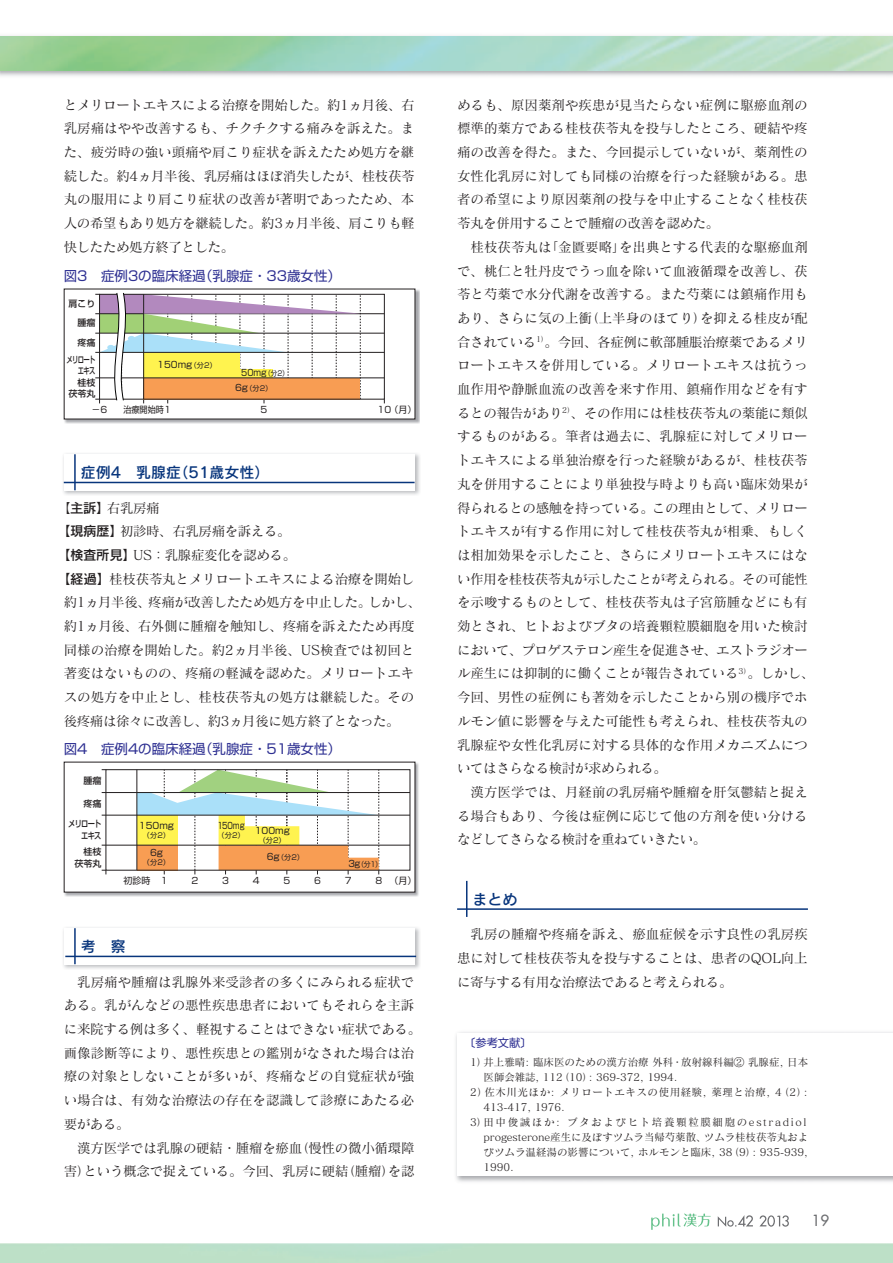
<style>
.page{position:relative;width:893px;height:1263px;background:#fff}
.page>*{position:absolute;margin:0;border:0;box-sizing:border-box;transform-origin:0 0}
.t1{font:15px "Rodin Pro DB 90 pv RKSJ H";color:#08357c}
.t2{font:500 15px "Futura Std";color:#6c6d70}
.t3{font:13.5px/23.7px "Matisse Pro M 90 pv RKSJ H";color:#231f20;text-align:justify}
.t4{font:13.5px "Matisse Pro M 90 pv RKSJ H";letter-spacing:-.03em;color:#231f20}
.t5{font:13.5px/23.7px "Matisse Pro M 90 pv RKSJ H";letter-spacing:-.02em;color:#231f20;text-align:right}
.t6{font:13.5px "Shin Go Pro Regular 90 pv RKSJ H";color:#2e3092}
.t7{font:13.5px "Matisse Pro M 90 pv RKSJ H";letter-spacing:-.025em;color:#231f20}
.t8{font:11.25px "Shin Go Pro Regular 90 pv RKSJ H";color:#2e3092}
.t9{font:10.5px "Matisse Pro M 90 pv RKSJ H";color:#231f20}
.t10{font:10.5px "Matisse Pro M 90 pv RKSJ H";letter-spacing:.05em;color:#231f20}
.t11{font:10.5px "Matisse Pro M 90 pv RKSJ H";letter-spacing:.155em;color:#231f20}
.t12{font:9px "Shin Go Pro Regular 90 pv RKSJ H";color:#231f20}
.t13{font:9px/19.4px "Shin Go Pro Medium 90 pv RKSJ H";letter-spacing:-.05em;color:#231f20;text-align:right}
.t14{font:9px "Shin Go Pro Regular 90 pv RKSJ H";color:#231f20;scale:.9 1}
.t15{font:9px/11.2px "Shin Go Pro Medium 90 pv RKSJ H";letter-spacing:-.1em;color:#231f20;text-align:right;scale:.7 1}
.t16{font:9px/12px "Shin Go Pro Medium 90 pv RKSJ H";letter-spacing:-.1em;color:#231f20;text-align:right;scale:.8 1}
.t17{font:9px "Shin Go Pro Regular 90 pv RKSJ H";color:#231f20;scale:.8 1}
.t18{font:7.2px "Shin Go Pro Regular 90 pv RKSJ H";color:#231f20}
.t19{font:7.2px "Shin Go Pro Regular 90 pv RKSJ H";color:#231f20;scale:.95 1}
.s1{font-size:7.2px}
.s2{font-size:9px}
.s3{font-family:"Rodin Pro DB 90 pv RKSJ H"}
</style>
<div class="page">
<svg style="left:718px;top:1215px;width:35px;height:12px"></svg>
<svg style="left:651px;top:1213px;width:60px;height:17px"></svg>
<svg style="left:759px;top:1215px;width:30px;height:11px"></svg>
<img style="left:63px;top:927px;width:357px;height:42px">
<div style="left:64px;top:928px;width:351px;height:36px;background:#fff"></div>
<hr style="left:74px;top:928px;width:2px;height:36px;background:#08357c">
<hr style="left:65px;top:956px;width:351px;height:1px;background:#08357c">
<img style="left:63px;top:453px;width:357px;height:42px">
<div style="left:64px;top:454px;width:351px;height:36px;background:#fff"></div>
<hr style="left:74px;top:454px;width:2px;height:36px;background:#08357c">
<hr style="left:64px;top:482px;width:351px;height:1px;background:#08357c">
<hr style="left:466px;top:881px;width:1px;height:36px;background:#08357c">
<hr style="left:457px;top:908px;width:351px;height:2px;background:#08357c">
<img style="left:64px;top:289px;width:356px;height:135px">
<div style="left:64px;top:289px;width:351px;height:130px;background:#fff"></div>
<hr style="left:95px;top:313px;width:289px;height:1px;background:#231f20">
<hr style="left:95px;top:378px;width:289px;height:1px;background:#231f20">
<hr style="left:95px;top:352px;width:289px;height:1px;background:#231f20">
<hr style="left:95px;top:333px;width:289px;height:1px;background:#231f20">
<svg style="left:95px;top:292px;width:266px;height:111px"></svg>
<img style="left:64px;top:762px;width:355px;height:135px">
<div style="left:64px;top:762px;width:351px;height:130px;background:#fff"></div>
<hr style="left:102px;top:845px;width:308px;height:1px;background:#231f20">
<svg style="left:137px;top:771px;width:242px;height:103px"></svg>
<hr style="left:102px;top:792px;width:308px;height:1px;background:#231f20">
<hr style="left:102px;top:815px;width:308px;height:1px;background:#231f20">
<hr style="left:137px;top:770px;width:1px;height:100px;background:#231f20">
<div style="left:106px;top:769px;width:304px;height:101px;border:1px solid #231f20"></div>
<p class="t3" style="left:64px;top:94px;width:352px">とメリロートエキスによる治療を開始した。約1ヵ月後、右乳房痛はやや改善するも、チクチクする痛みを訴えた。また、疲労時の強い頭痛や肩こり症状を訴えたため処方を継続した。約4ヵ月半後、乳房痛はほぼ消失したが、桂枝茯苓丸の服用により肩こり症状の改善が著明であったため、本人の希望もあり処方を継続した。約3ヵ月半後、肩こりも軽快したため処方終了とした。</p>
<p class="t6" style="left:64px;top:271px;width:279px">図3　症例3の臨床経過（乳腺症・33歳女性）</p>
<p class="t13" style="left:78px;top:295px;width:19px;text-align:justify;text-indent:-9px">肩こり腫瘤疼痛</p>
<p class="t15" style="left:67px;top:355px;width:43px">メリロートエキス</p>
<p class="t12" style="left:92px;top:406px;width:17px">－6</p>
<p class="t14" style="left:123px;top:406px;width:55px">治療開始時1</p>
<p class="t12" style="left:261px;top:406px;width:8px">5</p>
<p class="t12" style="left:377px;top:406px;width:40px">10（月）</p>
<p class="t12" style="left:157px;top:361px;width:61px">150mg<span class="s1">（分2）</span></p>
<p class="t14" style="left:241px;top:369px;width:54px">50mg<span class="s1">（分2）</span></p>
<p class="t13" style="left:69px;top:378px;width:28px;line-height:11.2px">桂枝茯苓丸</p>
<p class="t18" style="left:235px;top:386px;width:39px"><span class="s2">6g</span>（分2）</p>
<p class="t1" style="left:81px;top:467px;width:190px">症例4　乳腺症（51歳女性）</p>
<p class="t3" style="left:57px;top:497px;width:104px">【<span class="s3">主訴】</span>右乳房痛</p>
<p class="t4" style="left:57px;top:526px;width:235px"><span class="s3">【現病歴】</span>初診時、右乳房痛を訴える。</p>
<p class="t4" style="left:57px;top:550px;width:241px"><span class="s3">【検査所見】</span>US：乳腺症変化を認める。</p>
<p class="t5" style="left:57px;top:569px;width:359px"><span class="s3">【経過】</span>桂枝茯苓丸とメリロートエキスによる治療を開始し</p>
<p class="t4" style="left:64px;top:597px;width:359px">約1ヵ月半後、疼痛が改善したため処方を中止した。しかし、</p>
<p class="t7" style="left:64px;top:621px;width:352px">約1ヵ月後、右外側に腫瘤を触知し、疼痛を訴えたため再度</p>
<p class="t3" style="left:64px;top:640px;width:352px">同様の治療を開始した。約2ヵ月半後、US検査では初回と</p>
<p class="t3" style="left:64px;top:663px;width:352px">著変はないものの、疼痛の軽減を認めた。メリロートエキ</p>
<p class="t3" style="left:64px;top:687px;width:352px">スの処方を中止とし、桂枝茯苓丸の処方は継続した。その</p>
<p class="t4" style="left:64px;top:716px;width:338px">後疼痛は徐々に改善し、約3ヵ月後に処方終了となった。</p>
<p class="t6" style="left:64px;top:744px;width:279px">図4　症例4の臨床経過（乳腺症・51歳女性）</p>
<p class="t13" style="left:83px;top:772px;width:19px">腫瘤</p>
<p class="t13" style="left:83px;top:795px;width:19px">疼痛</p>
<p class="t16" style="left:68px;top:819px;width:43px">メリロートエキス</p>
<p class="t13" style="left:74px;top:846px;width:28px;line-height:12px">桂枝茯苓丸</p>
<p class="t12" style="left:139px;top:822px;width:37px">150mg</p>
<p class="t18" style="left:143px;top:833px;width:29px">（分2）</p>
<p class="t12" style="left:150px;top:850px;width:14px">6g</p>
<p class="t18" style="left:143px;top:860px;width:29px">（分2）</p>
<p class="t17" style="left:218px;top:822px;width:35px">150mg</p>
<p class="t12" style="left:218px;top:828px;width:74px"><sub>（分2）</sub> 100mg</p>
<p class="t18" style="left:259px;top:838px;width:29px">（分2）</p>
<p class="t18" style="left:267px;top:854px;width:39px"><span class="s2">6g</span>（分2）</p>
<p class="t19" style="left:348px;top:861px;width:37px"><span class="s2">3g</span>（分1）</p>
<p class="t12" style="left:222px;top:877px;width:8px">3</p>
<p class="t12" style="left:253px;top:877px;width:8px">4</p>
<p class="t12" style="left:314px;top:877px;width:8px">6</p>
<p class="t12" style="left:345px;top:877px;width:8px">7</p>
<p class="t12" style="left:375px;top:877px;width:43px">8 （月）</p>
<p class="t12" style="left:123px;top:877px;width:28px">初診時</p>
<p class="t12" style="left:191px;top:877px;width:8px">2</p>
<p class="t12" style="left:161px;top:877px;width:8px">1</p>
<p class="t12" style="left:283px;top:877px;width:8px">5</p>
<p class="t1" style="left:81px;top:940px;width:46px">考　察</p>
<p class="t3" style="left:64px;top:971px;width:359px;text-align:left;text-indent:14px">乳房痛や腫瘤は乳腺外来受診者の多くにみられる症状である。乳がんなどの悪性疾患患者においてもそれらを主訴に来院する例は多く、軽視することはできない症状である。画像診断等により、悪性疾患との鑑別がなされた場合は治療の対象としないことが多いが、疼痛などの自覚症状が強い場合は、有効な治療法の存在を認識して診療にあたる必要がある。</p>
<p class="t5" style="left:64px;top:1137px;width:352px">漢方医学では乳腺の硬結・腫瘤を瘀血（慢性の微小循環障害）という概念で捉えている。今回、乳房に硬結（腫瘤）を認</p>
<p class="t3" style="left:457px;top:95px;width:352px">めるも、原因薬剤や疾患が見当たらない症例に駆瘀血剤の標準的薬方である桂枝茯苓丸を投与したところ、硬結や疼痛の改善を得た。また、今回提示していないが、薬剤性の女性化乳房に対しても同様の治療を行った経験がある。患者の希望により原因薬剤の投与を中止することなく桂枝茯苓丸を併用することで腫瘤の改善を認めた。</p>
<p class="t3" style="left:457px;top:237px;width:359px;text-align:left;text-indent:14px">桂枝茯苓丸は「金匱要略」を出典とする代表的な駆瘀血剤で、桃仁と牡丹皮でうっ血を除いて血液循環を改善し、茯苓と芍薬で水分代謝を改善する。また芍薬には鎮痛作用もあり、さらに気の上衝（上半身のほてり）を抑える桂皮が配合されている<sup>1）</sup>。今回、各症例に軟部腫脹治療薬であるメリロートエキスを併用している。メリロートエキスは抗うっ血作用や静脈血流の改善を来す作用、鎮痛作用などを有するとの報告があり<sup>2）</sup>、その作用には桂枝茯苓丸の薬能に類似するものがある。筆者は過去に、乳腺症に対してメリロートエキスによる単独治療を行った経験があるが、桂枝茯苓丸を併用することにより単独投与時よりも高い臨床効果が得られるとの感触を持っている。この理由として、メリロートエキスが有する作用に対して桂枝茯苓丸が相乗、もしくは相加効果を示したこと、さらにメリロートエキスにはない作用を桂枝茯苓丸が示したことが考えられる。その可能性を示唆するものとして、桂枝茯苓丸は子宮筋腫などにも有効とされ、ヒトおよびブタの培養顆粒膜細胞を用いた検討において、プロゲステロン産生を促進させ、エストラジオール産生には抑制的に働くことが報告されている<sup>3）</sup>。しかし、今回、男性の症例にも著効を示したことから別の機序でホルモン値に影響を与えた可能性も考えられ、桂枝茯苓丸の乳腺症や女性化乳房に対する具体的な作用メカニズムについてはさらなる検討が求められる。</p>
<p class="t3" style="left:457px;top:782px;width:352px;text-indent:14px">漢方医学では、月経前の乳房痛や腫瘤を肝気鬱結と捉える場合もあり、今後は症例に応じて他の方剤を使い分けるなどしてさらなる検討を重ねていきたい。</p>
<p class="t1" style="left:473px;top:893px;width:46px">まとめ</p>
<p class="t3" style="left:457px;top:924px;width:352px;text-indent:14px">乳房の腫瘤や疼痛を訴え、瘀血症候を示す良性の乳房疾患に対して桂枝茯苓丸を投与することは、患者のQOL向上に寄与する有用な治療法であると考えられる。</p>
<p class="t8" style="left:464px;top:1039px;width:69px">〔参考文献〕</p>
<p class="t9" style="left:470px;top:1058px;width:340px">1）井上雅晴: 臨床医のための漢方治療 外科・放射線科編② 乳腺症, 日本</p>
<p class="t9" style="left:484px;top:1073px;width:195px">医師会雑誌, 112（10）: 369-372, 1994.</p>
<p class="t10" style="left:470px;top:1088px;width:339px">2）佐木川光ほか: メリロートエキスの使用経験, 薬理と治療, 4（2）:</p>
<p class="t9" style="left:484px;top:1103px;width:83px">413-417, 1976.</p>
<p class="t11" style="left:470px;top:1118px;width:338px">3）田中俊誠ほか: ブタおよびヒト培養顆粒膜細胞のestradiol</p>
<p class="t9" style="left:484px;top:1133px;width:326px">progesterone産生に及ぼすツムラ当帰芍薬散、ツムラ桂枝茯苓丸およ</p>
<p class="t9" style="left:484px;top:1148px;width:326px">びツムラ温経湯の影響について, ホルモンと臨床, 38（9）: 935-939,</p>
<p class="t9" style="left:484px;top:1163px;width:32px">1990.</p>
<p class="t2" style="left:812px;top:1212px;width:19px">19</p>
</div>
